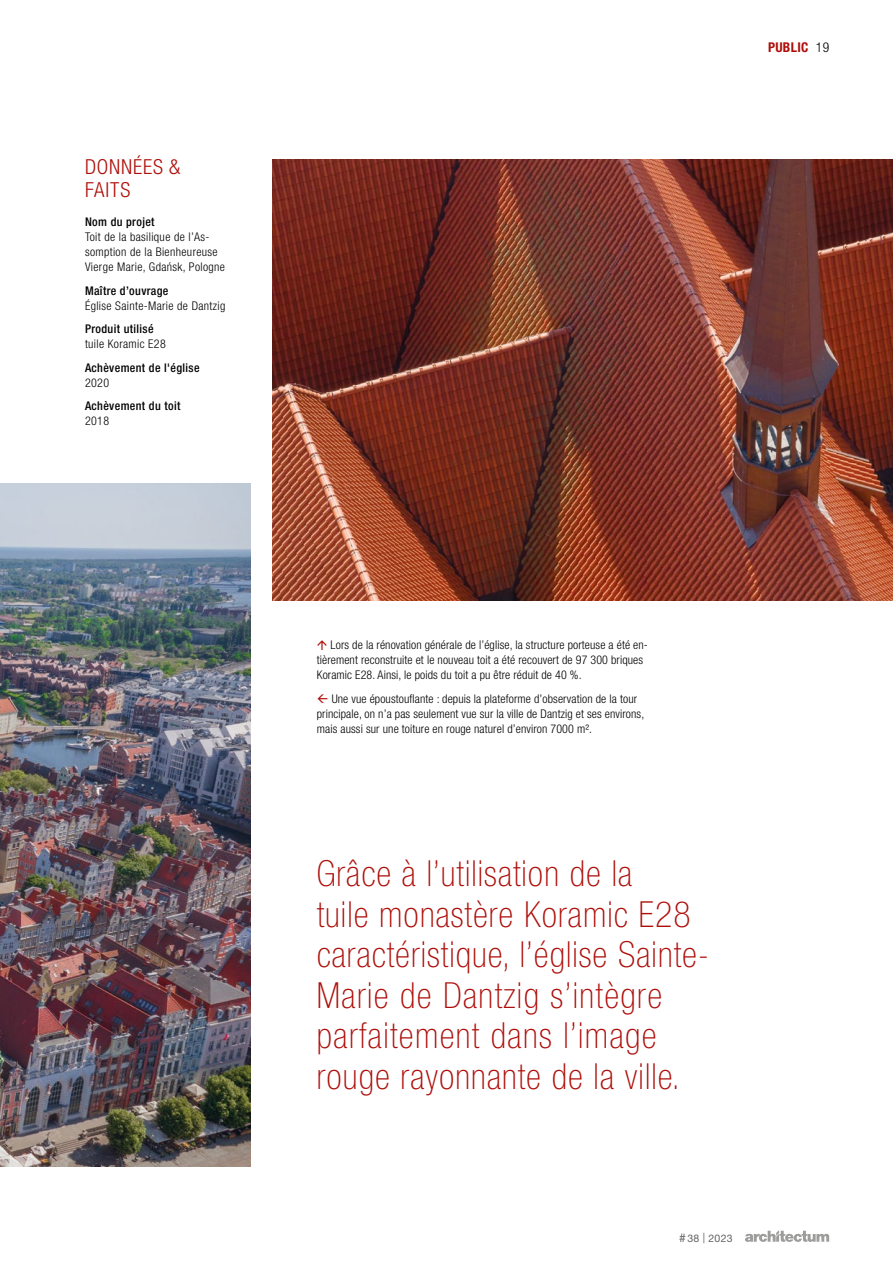
<style>
.page{position:relative;width:893px;height:1263px;background:#fff}
.page>*{position:absolute;margin:0;border:0;box-sizing:border-box;transform-origin:0 0}
.Zitat{font:100 condensed 36px/40.5px "Helvetica Neue LT Pro";letter-spacing:.03em;color:#ae0f0a}
.Kasten_Head{font:300 condensed 20.7px/22.5px "Helvetica Neue LT Pro";letter-spacing:.04em;color:#ae0f0a}
.t1{font:700 condensed 13.5px "Helvetica Neue LT Pro";letter-spacing:.025em;color:#ae0f0a}
.Bildtext{font:300 condensed 12px/15px "Helvetica Neue LT Pro";letter-spacing:.01em;color:#000}
.Kasten_Lauf{font:300 condensed 12px/15px "Helvetica Neue LT Pro";letter-spacing:.03em;color:#000}
.Kasten_Lauf-2{font:500 condensed 12px/15px "Helvetica Neue LT Pro";letter-spacing:.03em;color:#000}
.t2{font:10.5px "Helvetica Neue LT Pro";letter-spacing:.03em;color:#646363}
.s1{font-weight:500}
.s2{font-weight:300}
.s3{font-weight:300;color:#000}
.s4{font-size:12px}
</style>
<div class="page">
<svg style="left:745px;top:1230px;width:84px;height:12px"></svg>
<img style="left:272px;top:159px;width:621px;height:442px">
<img style="left:0;top:484px;width:250px;height:682px">
<p class="Kasten_Head" style="left:85px;top:156px;width:97px">DONNÉES &amp;<br>FAITS</p>
<p class="Kasten_Lauf" style="left:85px;top:215px;width:141px"><span class="s1">Nom du projet<br></span>Toit de la basilique de l’As&shy;somption de la Bienheureuse<br>Vierge Marie, Gdańsk, Pologne</p>
<p class="Kasten_Lauf" style="left:85px;top:283px;width:142px"><span class="s1">Maître d’ouvrage<br></span>Église Sainte-Marie de Dantzig</p>
<p class="Kasten_Lauf" style="left:85px;top:322px;width:82px"><span class="s1">Produit utilisé </span>tuile Koramic E28</p>
<p class="Kasten_Lauf-2" style="left:85px;top:360px;width:116px">Achèvement de l'église<br><span class="s2">2020</span></p>
<p class="Kasten_Lauf-2" style="left:85px;top:399px;width:97px">Achèvement du toit<br><span class="s2">2018</span></p>
<p class="t1" style="left:768px;top:39px;width:63px">PUBLIC <span class="s3">19</span></p>
<p class="Bildtext" style="left:317px;top:637px;width:333px;text-indent:14px">Lors de la rénovation générale de l’église, la structure porteuse a été en&shy;tièrement reconstruite et le nouveau toit a été recouvert de 97 300 briques<br>Koramic E28. Ainsi, le poids du toit a pu être réduit de 40 %.</p>
<p class="Bildtext" style="left:317px;top:691px;width:329px;text-indent:15px">Une vue époustouflante : depuis la plateforme d’observation de la tour principale, on n’a pas seulement vue sur la ville de Dantzig et ses environs, mais aussi sur une toiture en rouge naturel d’environ 7000 m².</p>
<p class="Zitat" style="left:317px;top:854px;width:394px">Grâce à l’utilisation de la<br>tuile monastère Koramic E28 caractéristique, l’église Sainte-<br>Marie de Dantzig s’intègre parfaitement dans l’image rouge rayonnante de la ville.</p>
<p class="t2" style="left:679px;top:1232px;width:55px"><span class="s4">#</span>38 | 2023</p>
</div>
